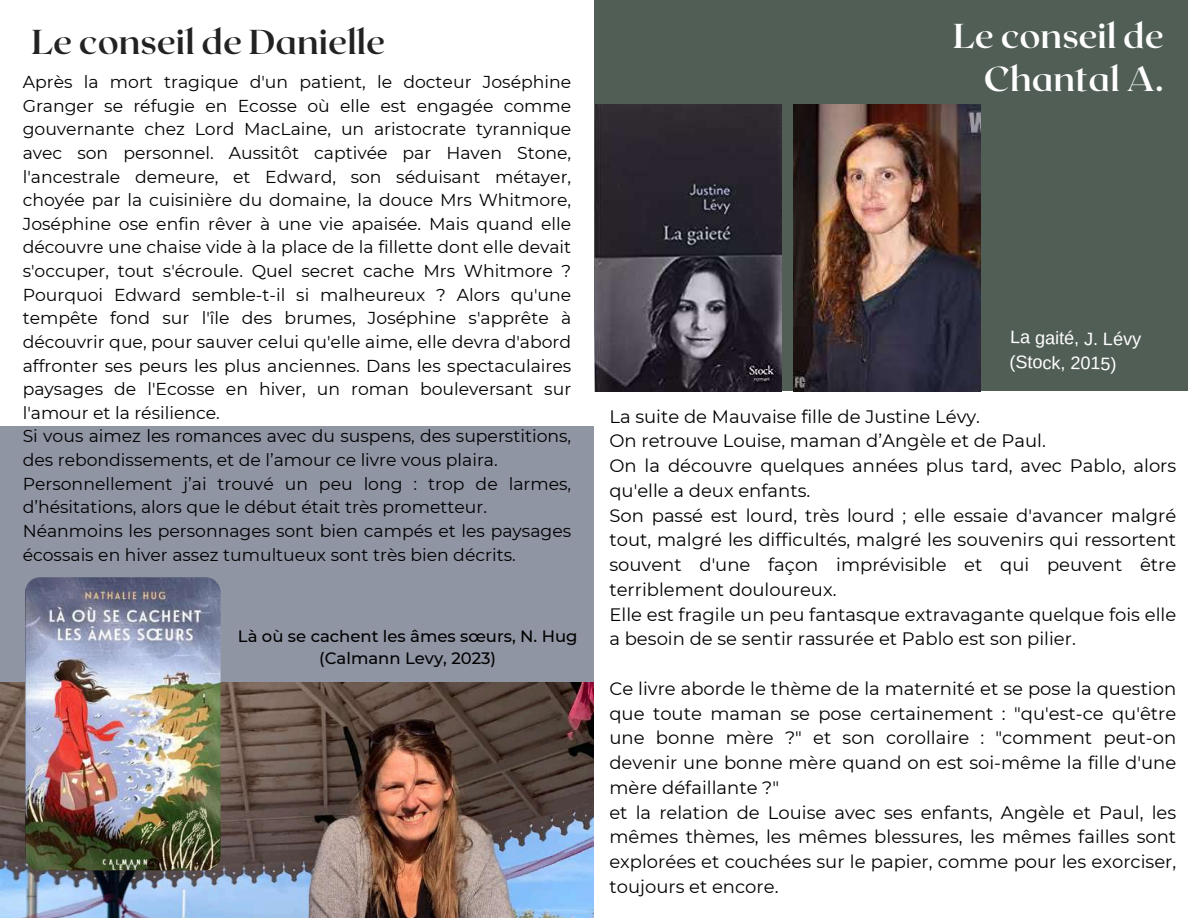
<style>
.page{position:relative;width:1188px;height:918px;background:#fff}
.page>*{position:absolute;margin:0;border:0;box-sizing:border-box;transform-origin:0 0}
.t1{font:700 34.5px/42.8px "Roxborough CF";color:#fff;text-align:right}
.t2{font:700 34.5px "Roxborough CF";color:#222}
.t3{font:18px/24.8px "Montserrat";color:#000}
.t4{font:18px/24.8px "Arimo";color:#fff}
.t5{font:17.25px/23.7px "Montserrat";color:#000}
.t6{font:500 16.5px/22.5px "Montserrat";color:#000;text-align:center}
</style>
<div class="page">
<div style="left:594px;top:0;width:594px;height:391px;background:#505e56"></div>
<img style="left:594px;top:105px;width:188px;height:287px">
<img style="left:793px;top:105px;width:188px;height:287px">
<img style="left:0;top:683px;width:594px;height:235px">
<div style="left:0;top:427px;width:594px;height:255px;background:#9095a4"></div>
<img style="left:25px;top:577px;width:196px;height:293px;border-radius:15px">
<h1 class="t2" style="left:31px;top:20px;width:355px">Le conseil de Danielle</h1>
<p class="t5" style="left:23px;top:70px;width:550px">Après la mort tragique d'un patient, le docteur Joséphine Granger se réfugie en Ecosse où elle est engagée comme gouvernante chez Lord MacLaine, un aristocrate tyrannique avec son personnel. Aussitôt captivée par Haven Stone, l'ancestrale demeure, et Edward, son séduisant métayer, choyée par la cuisinière du domaine, la douce Mrs Whitmore, Joséphine ose enfin rêver à une vie apaisée. Mais quand elle découvre une chaise vide à la place de la fillette dont elle devait s'occuper, tout s'écroule. Quel secret cache Mrs Whitmore ?<br>Pourquoi Edward semble-t-il si malheureux ? Alors qu'une tempête fond sur l'île des brumes, Joséphine s'apprête à découvrir que, pour sauver celui qu'elle aime, elle devra d'abord affronter ses peurs les plus anciennes. Dans les spectaculaires paysages de l'Ecosse en hiver, un roman bouleversant sur l'amour et la résilience.<br>Si vous aimez les romances avec du suspens, des superstitions, des rebondissements, et de l’amour ce livre vous plaira.<br>Personnellement j’ai trouvé un peu long : trop de larmes, d’hésitations, alors que le début était très prometteur.<br>Néanmoins les personnages sont bien campés et les paysages écossais en hiver assez tumultueux sont très bien décrits.</p>
<p class="t6" style="left:238px;top:624px;width:341px">Là où se cachent les âmes sœurs, N. Hug (Calmann Levy, 2023)</p>
<h1 class="t1" style="left:953px;top:13px;width:212px">Le conseil de<br>Chantal A.</h1>
<p class="t4" style="left:1010px;top:325px;width:132px;rotate:1deg">La gaité, J. Lévy (Stock, 2015)</p>
<p class="t3" style="left:609px;top:404px;width:568px">La suite de Mauvaise fille de Justine Lévy.<br>On retrouve Louise, maman d’Angèle et de Paul.<br>On la découvre quelques années plus tard, avec Pablo, alors qu'elle a deux enfants.<br>Son passé est lourd, très lourd ; elle essaie d'avancer malgré tout, malgré les difficultés, malgré les souvenirs qui ressortent souvent d'une façon imprévisible et qui peuvent être terriblement douloureux.<br>Elle est fragile un peu fantasque extravagante quelque fois elle a besoin de se sentir rassurée et Pablo est son pilier.</p>
<p class="t3" style="left:609px;top:676px;width:568px">Ce livre aborde le thème de la maternité et se pose la question que toute maman se pose certainement : "qu'est-ce qu'être une bonne mère ?" et son corollaire : "comment peut-on devenir une bonne mère quand on est soi-même la fille d'une mère défaillante ?"<br>et la relation de Louise avec ses enfants, Angèle et Paul, les mêmes thèmes, les mêmes blessures, les mêmes failles sont explorées et couchées sur le papier, comme pour les exorciser, toujours et encore.</p>
</div>
